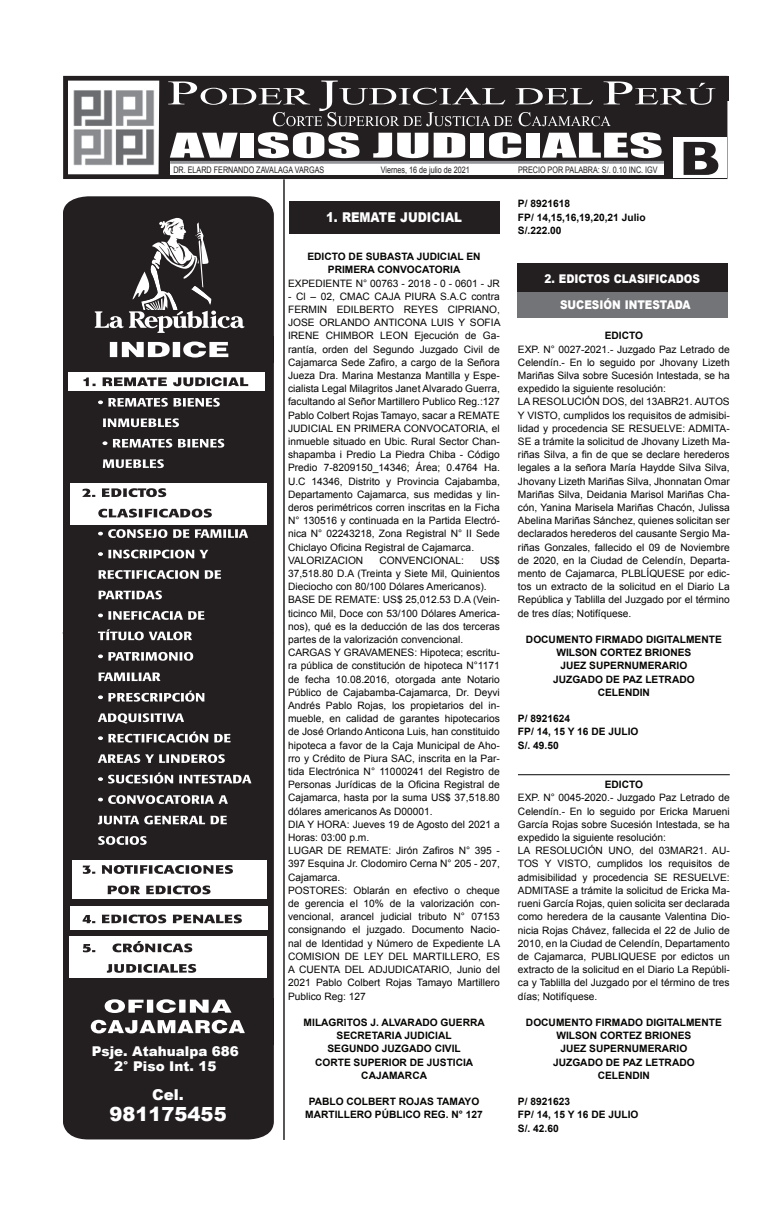
<style>
.page{position:relative;width:783px;height:1225px;background:#fff}
.page>*{position:absolute;margin:0;border:0;box-sizing:border-box;transform-origin:0 0}
.t1{font:700 48.75px "Gill Sans";color:#231f20;scale:1.15 1}
.t2{font:31.5px "Impact";color:#fff;scale:2.1 1}
.t3{font:900 19.5px "Arial";color:#fff}
.t4{font:900 15px "Arial";color:#fff}
.t5{font:900 13.5px/15px "Arial";color:#fff;text-align:center}
.t6{font:900 13.5px "Arial";color:#fff;scale:.87 1}
.t7{font:900 12px "Arial";color:#fff;scale:.87 1}
.t8{font:10.2px/13.2px "Arial";color:#040503}
.t9{font:700 10.2px/13.2px "Arial";color:#040503;text-align:center}
.t10{font:9px "Arial";color:#231f20;scale:.8 1}
</style>
<div class="page">
<div style="left:708px;top:77px;width:20px;height:24px;background:#231f20"></div>
<div style="left:289px;top:202px;width:210px;height:32px;background:#231f20"></div>
<hr style="left:518px;top:774px;width:211px;height:1px;background:#040503">
<div style="left:517px;top:291px;width:210px;height:27px;background:#737477"></div>
<div style="left:64px;top:77px;width:662px;height:101px;background:#231f20"></div>
<div style="left:63px;top:76px;width:664px;height:103px;border:1px solid #231f20"></div>
<img style="left:68px;top:81px;width:91px;height:93px">
<svg style="left:168px;top:80px;width:547px;height:46px"></svg>
<div style="left:672px;top:137px;width:54px;height:41px;background:#fff"></div>
<div style="left:170px;top:161px;width:493px;height:13px;background:#fff"></div>
<hr style="left:170px;top:161px;width:493px;height:3px;background:#939598">
<hr style="left:283px;top:178px;width:1px;height:962px;background:#231f20">
<div style="left:63px;top:196px;width:210px;height:942px;background:#231f20"></div>
<div style="left:63px;top:337px;width:210px;height:24px;background:#231f20"></div>
<div style="left:63px;top:998px;width:210px;height:45px;background:#231f20"></div>
<svg style="left:91px;top:999px;width:154px;height:35px"></svg>
<div style="left:70px;top:483px;width:197px;height:42px;background:#fff"></div>
<div style="left:69px;top:373px;width:196px;height:18px;background:#fff"></div>
<div style="left:72px;top:860px;width:195px;height:38px;background:#fff"></div>
<div style="left:70px;top:906px;width:198px;height:24px;background:#fff"></div>
<div style="left:69px;top:936px;width:198px;height:42px;background:#fff"></div>
<svg style="left:110px;top:341px;width:118px;height:17px"></svg>
<svg style="left:83px;top:377px;width:165px;height:10px"></svg>
<svg style="left:98px;top:398px;width:122px;height:10px"></svg>
<svg style="left:103px;top:418px;width:76px;height:11px"></svg>
<svg style="left:102px;top:439px;width:122px;height:10px"></svg>
<svg style="left:103px;top:459px;width:61px;height:10px"></svg>
<svg style="left:82px;top:488px;width:84px;height:10px"></svg>
<svg style="left:98px;top:509px;width:114px;height:9px"></svg>
<svg style="left:98px;top:529px;width:150px;height:10px"></svg>
<svg style="left:98px;top:549px;width:110px;height:11px"></svg>
<svg style="left:98px;top:570px;width:123px;height:10px"></svg>
<svg style="left:98px;top:590px;width:64px;height:11px"></svg>
<svg style="left:98px;top:611px;width:106px;height:10px"></svg>
<svg style="left:98px;top:629px;width:94px;height:13px"></svg>
<svg style="left:98px;top:652px;width:95px;height:10px"></svg>
<svg style="left:98px;top:672px;width:62px;height:10px"></svg>
<svg style="left:98px;top:690px;width:106px;height:13px"></svg>
<svg style="left:98px;top:713px;width:86px;height:12px"></svg>
<svg style="left:98px;top:731px;width:132px;height:13px"></svg>
<svg style="left:98px;top:754px;width:127px;height:10px"></svg>
<svg style="left:98px;top:772px;width:153px;height:13px"></svg>
<svg style="left:98px;top:795px;width:130px;height:10px"></svg>
<svg style="left:98px;top:815px;width:129px;height:11px"></svg>
<svg style="left:98px;top:836px;width:49px;height:10px"></svg>
<svg style="left:83px;top:865px;width:150px;height:9px"></svg>
<svg style="left:108px;top:885px;width:102px;height:10px"></svg>
<svg style="left:83px;top:914px;width:159px;height:10px"></svg>
<svg style="left:83px;top:941px;width:109px;height:12px"></svg>
<svg style="left:107px;top:964px;width:89px;height:9px"></svg>
<div style="left:92px;top:309px;width:156px;height:28px;background:#231f20"></div>
<svg style="left:95px;top:213px;width:149px;height:120px"></svg>
<div style="left:76px;top:1099px;width:183px;height:27px;background:#231f20"></div>
<div style="left:517px;top:264px;width:210px;height:28px;background:#231f20"></div>
<h2 class="t2" style="left:170px;top:121px;width:236px">AVISOS JUDICIALES</h2>
<p class="t10" style="left:173px;top:164px;width:190px">DR. ELARD FERNANDO ZAVALAGA VARGAS</p>
<p class="t10" style="left:380px;top:164px;width:113px">Viernes, 16 de julio de 2021</p>
<p class="t10" style="left:518px;top:164px;width:176px">PRECIO POR PALABRA: S/. 0.10 INC. IGV</p>
<h1 class="t1" style="left:678px;top:130px;width:38px">B</h1>
<h3 class="t5" style="left:92px;top:1047px;width:149px">Psje. Atahualpa 686<br>2° Piso Int. 18</h3>
<h3 class="t5" style="left:114px;top:1058px;width:104px">2° Piso Int. 15</h3>
<h3 class="t3" style="left:109px;top:1099px;width:119px">981175455</h3>
<h3 class="t4" style="left:152px;top:1083px;width:33px">Cel.</h3>
<h3 class="t6" style="left:326px;top:207px;width:158px">1. REMATE JUDICIAL</h3>
<p class="t9" style="left:307px;top:250px;width:175px">EDICTO DE SUBASTA JUDICIAL EN<br>PRIMERA CONVOCATORIA</p>
<p class="t8" style="left:288px;top:276px;width:213px">EXPEDIENTE N° 00763 - 2018 - 0 - 0601 - JR</p>
<p class="t8" style="left:288px;top:290px;width:214px">- Cl – 02, CMAC CAJA PIURA S.A.C contra FERMIN EDILBERTO REYES CIPRIANO, JOSE ORLANDO ANTICONA LUIS Y SOFIA IRENE CHIMBOR LEON Ejecución de Ga&shy;rantía, orden del Segundo Juzgado Civil de Cajamarca Sede Zafiro, a cargo de la Señora Jueza Dra. Marina Mestanza Mantilla y Espe&shy;cialista Legal Milagritos Janet Alvarado Guerra, facultando al Señor Martillero Publico Reg.:127<br>Pablo Colbert Rojas Tamayo, sacar a REMATE JUDICIAL EN PRIMERA CONVOCATORIA, el inmueble situado en Ubic. Rural Sector Chan&shy;shapamba i Predio La Piedra Chiba - Código Predio 7-8209150_14346; Área; 0.4764 Ha.<br>U.C 14346, Distrito y Provincia Cajabamba, Departamento Cajamarca, sus medidas y lin&shy;deros perimétricos corren inscritas en la Ficha N° 130516 y continuada en la Partida Electró&shy;nica N° 02243218, Zona Registral N° II Sede Chiclayo Oficina Registral de Cajamarca.<br>VALORIZACION</p>
<p class="t8" style="left:288px;top:554px;width:214px;text-indent:192px">US$ 37,518.80 D.A (Treinta y Siete Mil, Quinientos Dieciocho con 80/100 Dólares Americanos).<br>BASE DE REMATE: US$ 25,012.53 D.A (Vein&shy;ticinco Mil, Doce con 53/100 Dólares America&shy;nos), qué es la deducción de las dos terceras partes de la valorización convencional.<br>CARGAS Y GRAVAMENES: Hipoteca; escritu&shy;ra pública de constitución de hipoteca N°1171 de fecha 10.08.2016, otorgada ante Notario Público de Cajabamba-Cajamarca, Dr. Deyvi Andrés Pablo Rojas, los propietarios del in&shy;mueble, en calidad de garantes hipotecarios de José Orlando Anticona Luis, han constituido hipoteca a favor de la Caja Municipal de Aho&shy;rro y Crédito de Piura SAC, inscrita en la Par&shy;tida Electrónica N° 11000241 del Registro de Personas Jurídicas de la Oficina Registral de Cajamarca, hasta por la suma US$ 37,518.80 dólares americanos As D00001.<br>DIA Y HORA: Jueves 19 de Agosto del 2021 a Horas: 03:00 p.m.<br>LUGAR DE REMATE: Jirón Zafiros N° 395 - 397 Esquina Jr. Clodomiro Cerna N° 205 - 207, Cajamarca.<br>POSTORES: Oblarán en efectivo o cheque de gerencia el 10% de la valorización con&shy;vencional, arancel judicial tributo N° 07153 consignando el juzgado. Documento Nacio&shy;nal de Identidad y Número de Expediente LA COMISION DE LEY DEL MARTILLERO, ES A CUENTA DEL ADJUDICATARIO, Junio del 2021 Pablo Colbert Rojas Tamayo Martillero Publico Reg: 127</p>
<p class="t9" style="left:303px;top:1016px;width:182px">MILAGRITOS J. ALVARADO GUERRA<br>SECRETARIA JUDICIAL<br>SEGUNDO JUZGADO CIVIL<br>CORTE SUPERIOR DE JUSTICIA<br>CAJAMARCA</p>
<p class="t9" style="left:305px;top:1095px;width:179px">PABLO COLBERT ROJAS TAMAYO<br>MARTILLERO PÚBLICO REG. N° 127</p>
<p class="t8" style="left:379px;top:554px;width:86px">CONVENCIONAL:</p>
<p class="t9" style="left:518px;top:197px;width:129px;text-align:left">P/ 8921618<br>FP/ 14,15,16,19,20,21 Julio<br>S/.222.00</p>
<p class="t7" style="left:544px;top:269px;width:180px">2. EDICTOS CLASIFICADOS</p>
<p class="t7" style="left:560px;top:296px;width:151px">SUCESIÓN INTESTADA</p>
<p class="t9" style="left:604px;top:329px;width:40px">EDICTO</p>
<p class="t8" style="left:518px;top:342px;width:213px">EXP. N° 0027-2021.- Juzgado Paz Letrado de Celendín.- En lo seguido por Jhovany Lizeth Mariñas Silva sobre Sucesión Intestada, se ha expedido la siguiente resolución:<br>LA RESOLUCIÓN DOS, del 13ABR21. AUTOS Y VISTO, cumplidos los requisitos de admisibi&shy;lidad y procedencia SE RESUELVE: ADMITA-SE a trámite la solicitud de Jhovany Lizeth Ma&shy;riñas Silva, a fin de que se declare herederos legales a la señora María Haydde Silva Silva, Jhovany Lizeth Mariñas Silva, Jhonnatan Omar Mariñas Silva, Deidania Marisol Mariñas Cha&shy;cón, Yanina Marisela Mariñas Chacón, Julissa Abelina Mariñas Sánchez, quienes solicitan ser declarados herederos del causante Sergio Ma&shy;riñas Gonzales, fallecido el 09 de Noviembre de 2020, en la Ciudad de Celendín, Departa&shy;mento de Cajamarca, PLBLÍQUESE por edic&shy;tos un extracto de la solicitud en el Diario La República y Tablilla del Juzgado por el término de tres días; Notifíquese.</p>
<p class="t9" style="left:526px;top:633px;width:197px">DOCUMENTO FIRMADO DIGITALMENTE<br>WILSON CORTEZ BRIONES<br>JUEZ SUPERNUMERARIO<br>JUZGADO DE PAZ LETRADO<br>CELENDIN</p>
<p class="t9" style="left:518px;top:712px;width:122px;text-align:left">P/ 8921624<br>FP/ 14, 15 Y 16 DE JULIO<br>S/. 49.50</p>
<p class="t9" style="left:604px;top:778px;width:40px">EDICTO</p>
<p class="t8" style="left:518px;top:791px;width:213px">EXP. N° 0045-2020.- Juzgado Paz Letrado de Celendín.- En lo seguido por Ericka Marueni García Rojas sobre Sucesión Intestada, se ha expedido la siguiente resolución:<br>LA RESOLUCIÓN UNO, del 03MAR21. AU-TOS Y VISTO, cumplidos los requisitos de admisibilidad y procedencia SE RESUELVE:<br>ADMITASE a trámite la solicitud de Ericka Ma&shy;rueni García Rojas, quien solicita ser declarada como heredera de la causante Valentina Dio&shy;nicia Rojas Chávez, fallecida el 22 de Julio de 2010, en la Ciudad de Celendín, Departamento de Cajamarca, PUBLIQUESE por edictos un extracto de la solicitud en el Diario La Repúbli&shy;ca y Tablilla del Juzgado por el término de tres días; Notifíquese.</p>
<p class="t9" style="left:526px;top:1016px;width:197px">DOCUMENTO FIRMADO DIGITALMENTE<br>WILSON CORTEZ BRIONES<br>JUEZ SUPERNUMERARIO<br>JUZGADO DE PAZ LETRADO<br>CELENDIN</p>
<p class="t9" style="left:518px;top:1095px;width:122px;text-align:left">P/ 8921623<br>FP/ 14, 15 Y 16 DE JULIO<br>S/. 42.60</p>
</div>
